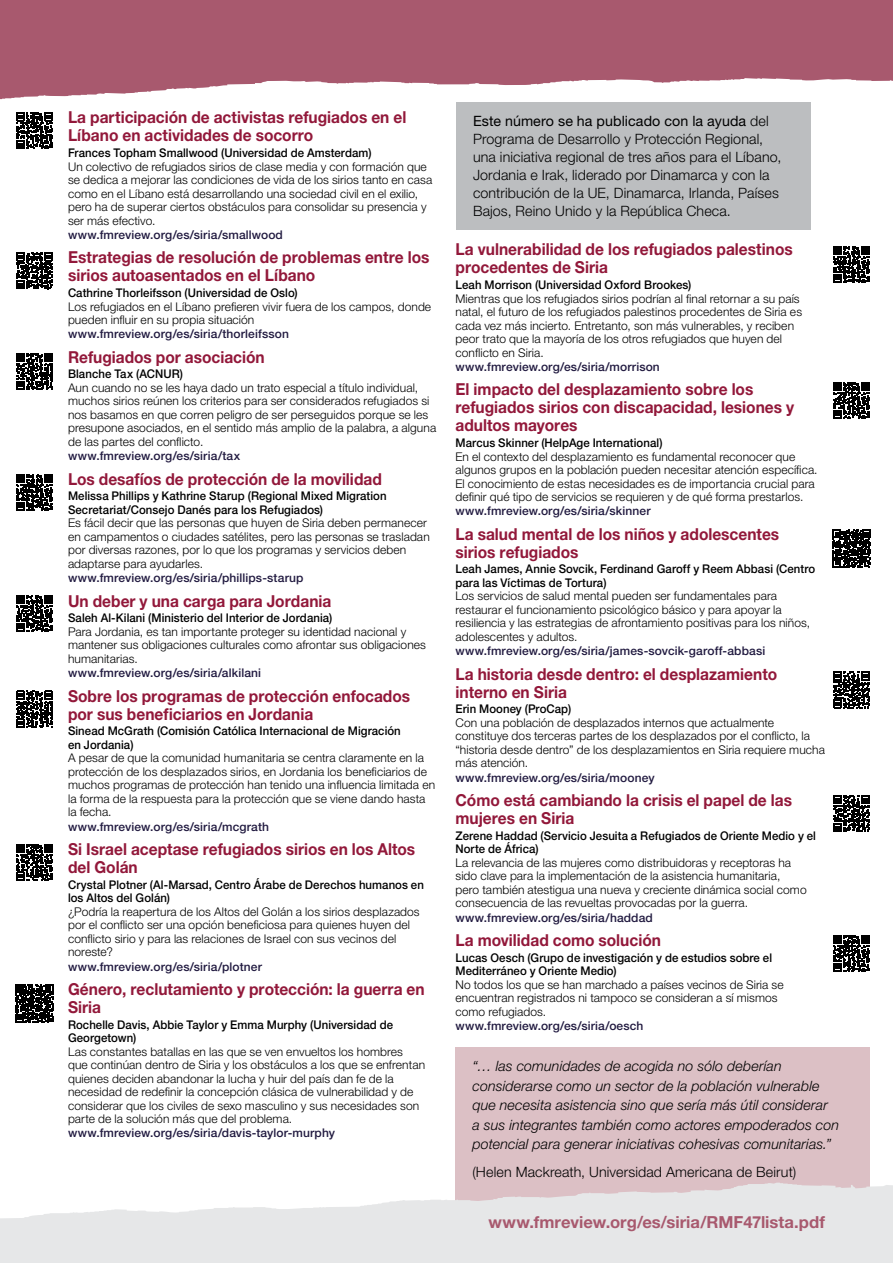
<style>
.page{position:relative;width:893px;height:1263px;background:#fff}
.page>*{position:absolute;margin:0;border:0;box-sizing:border-box;transform-origin:0 0}
.t1{font:700 16.65px "Helvetica Neue LT";color:#a8596e}
.t2{font:700 16.5px/18px "Helvetica Neue LT";color:#92183a;scale:.94 1}
.t3{font:300 14.25px/18px "Helvetica Neue LT";letter-spacing:.01em;color:#000}
.t4{font:italic 300 14.25px/19.5px "Helvetica Neue LT";letter-spacing:.01em;color:#000}
.t5{font:300 12px/13.5px "Helvetica Neue LT";letter-spacing:.005em;color:#000}
.t6{font:500 12px/13.5px "Helvetica Neue LT";letter-spacing:.005em;color:#000;scale:.95 1}
.t7{font:500 12px "Helvetica Neue LT";letter-spacing:.01em;color:#211a40}
.s1{font-weight:400}
</style>
<div class="page">
<div style="left:455px;top:1047px;width:415px;height:177px;background:#dcc0c5"></div>
<svg style="left:0;top:0;width:893px;height:100px;fill:#a8596e"></svg>
<svg style="left:0;top:1182px;width:893px;height:81px;fill:#e6e7e8"></svg>
<svg style="left:16px;top:984px;width:37px;height:38px"></svg>
<svg style="left:16px;top:844px;width:37px;height:36px"></svg>
<svg style="left:16px;top:112px;width:37px;height:37px"></svg>
<svg style="left:16px;top:252px;width:37px;height:37px"></svg>
<svg style="left:16px;top:353px;width:37px;height:37px"></svg>
<svg style="left:16px;top:474px;width:37px;height:37px"></svg>
<svg style="left:16px;top:595px;width:37px;height:37px"></svg>
<svg style="left:16px;top:691px;width:37px;height:36px"></svg>
<svg style="left:833px;top:246px;width:37px;height:37px"></svg>
<svg style="left:833px;top:382px;width:37px;height:37px"></svg>
<svg style="left:832px;top:529px;width:39px;height:39px"></svg>
<svg style="left:833px;top:530px;width:37px;height:37px"></svg>
<svg style="left:833px;top:672px;width:37px;height:36px"></svg>
<svg style="left:833px;top:795px;width:37px;height:37px"></svg>
<svg style="left:833px;top:935px;width:37px;height:37px"></svg>
<div style="left:456px;top:102px;width:355px;height:128px;background:#bcbec0"></div>
<h2 class="t2" style="left:68px;top:108px;width:361px">La participación de activistas refugiados en el<br>Líbano en actividades de socorro</h2>
<p class="t6" style="left:68px;top:146px;width:321px">Frances Topham Smallwood (Universidad de Amsterdam)</p>
<p class="t5" style="left:68px;top:159px;width:366px">Un colectivo de refugiados sirios de clase media y con formación que se dedica a mejorar las condiciones de vida de los sirios tanto en casa como en el Líbano está desarrollando una sociedad civil en el exilio, pero ha de superar ciertos obstáculos para consolidar su presencia y ser más efectivo.</p>
<p class="t7" style="left:68px;top:228px;width:216px">www.fmreview.org/es/siria/smallwood</p>
<h2 class="t2" style="left:68px;top:248px;width:386px">Estrategias de resolución de problemas entre los sirios autoasentados en el Líbano</h2>
<p class="t6" style="left:68px;top:286px;width:243px">Cathrine Thorleifsson (Universidad de Oslo)</p>
<p class="t5" style="left:68px;top:299px;width:365px">Los refugiados en el Líbano prefieren vivir fuera de los campos, donde pueden influir en su propia situación</p>
<p class="t7" style="left:68px;top:327px;width:222px">www.fmreview.org/es/siria/thorleifsson</p>
<h2 class="t2" style="left:68px;top:348px;width:211px">Refugiados por asociación</h2>
<p class="t6" style="left:68px;top:367px;width:122px">Blanche Tax (ACNUR)</p>
<p class="t5" style="left:68px;top:381px;width:370px">Aun cuando no se les haya dado un trato especial a título individual, muchos sirios reúnen los criterios para ser considerados refugiados si nos basamos en que corren peligro de ser perseguidos porque se les presupone asociados, en el sentido más amplio de la palabra, a alguna de las partes del conflicto.</p>
<p class="t7" style="left:68px;top:449px;width:174px">www.fmreview.org/es/siria/tax</p>
<h2 class="t2" style="left:68px;top:469px;width:335px">Los desafíos de protección de la movilidad</h2>
<p class="t6" style="left:68px;top:489px;width:337px">Melissa Phillips y Kathrine Starup (Regional Mixed Migration<br>Secretariat/Consejo Danés para los Refugiados)</p>
<p class="t5" style="left:68px;top:516px;width:363px">Es fácil decir que las personas que huyen de Siria deben permanecer en campamentos o ciudades satélites, pero las personas se trasladan por diversas razones, por lo que los programas y servicios deben adaptarse para ayudarles.</p>
<p class="t7" style="left:68px;top:571px;width:237px">www.fmreview.org/es/siria/phillips-starup</p>
<h2 class="t2" style="left:68px;top:591px;width:282px">Un deber y una carga para Jordania</h2>
<p class="t6" style="left:68px;top:611px;width:280px">Saleh Al-Kilani (Ministerio del Interior de Jordania)</p>
<p class="t5" style="left:68px;top:624px;width:359px">Para Jordania, es tan importante proteger su identidad nacional y mantener sus obligaciones culturales como afrontar sus obligaciones humanitarias.</p>
<p class="t7" style="left:68px;top:666px;width:195px">www.fmreview.org/es/siria/alkilani</p>
<h2 class="t2" style="left:68px;top:686px;width:365px">Sobre los programas de protección enfocados por sus beneficiarios en Jordania</h2>
<p class="t6" style="left:68px;top:724px;width:352px">Sinead McGrath (Comisión Católica Internacional de Migración en Jordania)</p>
<p class="t5" style="left:68px;top:751px;width:369px">A pesar de que la comunidad humanitaria se centra claramente en la protección de los desplazados sirios, en Jordania los beneficiarios de muchos programas de protección han tenido una influencia limitada en la forma de la respuesta para la protección que se viene dando hasta la fecha.</p>
<p class="t7" style="left:68px;top:819px;width:203px">www.fmreview.org/es/siria/mcgrath</p>
<h2 class="t2" style="left:68px;top:840px;width:371px">Si Israel aceptase refugiados sirios en los Altos del Golán</h2>
<p class="t6" style="left:68px;top:877px;width:376px">Crystal Plotner (Al-Marsad, Centro Árabe de Derechos humanos en los Altos del Golán)</p>
<p class="t5" style="left:68px;top:904px;width:353px">¿Podría la reapertura de los Altos del Golán a los sirios desplazados por el conflicto ser una opción beneficiosa para quienes huyen del conflicto sirio y para las relaciones de Israel con sus vecinos del noreste?</p>
<p class="t7" style="left:68px;top:959px;width:195px">www.fmreview.org/es/siria/plotner</p>
<h2 class="t2" style="left:68px;top:980px;width:381px">Género, reclutamiento y protección: la guerra en<br>Siria</h2>
<p class="t6" style="left:68px;top:1017px;width:344px">Rochelle Davis, Abbie Taylor y Emma Murphy (Universidad de<br>Georgetown)</p>
<p class="t5" style="left:68px;top:1044px;width:359px">Las constantes batallas en las que se ven envueltos los hombres que continúan dentro de Siria y los obstáculos a los que se enfrentan quienes deciden abandonar la lucha y huir del país dan fe de la necesidad de redefinir la concepción clásica de vulnerabilidad y de considerar que los civiles de sexo masculino y sus necesidades son parte de la solución más que del problema.</p>
<p class="t7" style="left:68px;top:1126px;width:269px">www.fmreview.org/es/siria/davis-taylor-murphy</p>
<p class="t3" style="left:473px;top:112px;width:310px"><span class="s1">Este número se ha publicado con la ayuda</span> del Programa de Desarrollo y Protección Regional, una iniciativa regional de tres años para el Líbano, Jordania e Irak, liderado por Dinamarca y con la contribución de la UE, Dinamarca, Irlanda, Países Bajos, Reino Unido y la República Checa.</p>
<h2 class="t2" style="left:455px;top:240px;width:360px">La vulnerabilidad de los refugiados palestinos procedentes de Siria</h2>
<p class="t6" style="left:455px;top:278px;width:250px">Leah Morrison (Universidad Oxford Brookes)</p>
<p class="t5" style="left:455px;top:291px;width:348px">Mientras que los refugiados sirios podrían al final retornar a su país natal, el futuro de los refugiados palestinos procedentes de Siria es cada vez más incierto. Entretanto, son más vulnerables, y reciben peor trato que la mayoría de los otros refugiados que huyen del conflicto en Siria.</p>
<p class="t7" style="left:455px;top:360px;width:206px">www.fmreview.org/es/siria/morrison</p>
<h2 class="t2" style="left:455px;top:380px;width:362px">El impacto del desplazamiento sobre los refugiados sirios con discapacidad, lesiones y adultos mayores</h2>
<p class="t6" style="left:455px;top:436px;width:219px">Marcus Skinner (HelpAge International)</p>
<p class="t5" style="left:455px;top:449px;width:364px">En el contexto del desplazamiento es fundamental reconocer que algunos grupos en la población pueden necesitar atención específica.<br>El conocimiento de estas necesidades es de importancia crucial para definir qué tipo de servicios se requieren y de qué forma prestarlos.</p>
<p class="t7" style="left:455px;top:504px;width:197px">www.fmreview.org/es/siria/skinner</p>
<h2 class="t2" style="left:455px;top:525px;width:346px">La salud mental de los niños y adolescentes sirios refugiados</h2>
<p class="t6" style="left:455px;top:562px;width:380px">Leah James, Annie Sovcik, Ferdinand Garoff y Reem Abbasi (Centro para las Víctimas de Tortura)</p>
<p class="t5" style="left:455px;top:589px;width:356px">Los servicios de salud mental pueden ser fundamentales para restaurar el funcionamiento psicológico básico y para apoyar la resiliencia y las estrategias de afrontamiento positivas para los niños, adolescentes y adultos.</p>
<p class="t7" style="left:455px;top:644px;width:311px">www.fmreview.org/es/siria/james-sovcik-garoff-abbasi</p>
<h2 class="t2" style="left:455px;top:664px;width:344px">La historia desde dentro: el desplazamiento interno en Siria</h2>
<p class="t6" style="left:455px;top:702px;width:123px">Erin Mooney (ProCap)</p>
<p class="t5" style="left:455px;top:716px;width:371px">Con una población de desplazados internos que actualmente constituye dos terceras partes de los desplazados por el conflicto, la “historia desde dentro” de los desplazamientos en Siria requiere mucha más atención.</p>
<p class="t7" style="left:455px;top:770px;width:201px">www.fmreview.org/es/siria/mooney</p>
<h2 class="t2" style="left:455px;top:791px;width:360px">Cómo está cambiando la crisis el papel de las mujeres en Siria</h2>
<p class="t6" style="left:455px;top:829px;width:381px">Zerene Haddad (Servicio Jesuita a Refugiados de Oriente Medio y el<br>Norte de África)</p>
<p class="t5" style="left:455px;top:855px;width:353px">La relevancia de las mujeres como distribuidoras y receptoras ha sido clave para la implementación de la asistencia humanitaria, pero también atestigua una nueva y creciente dinámica social como consecuencia de las revueltas provocadas por la guerra.</p>
<p class="t7" style="left:455px;top:910px;width:199px">www.fmreview.org/es/siria/haddad</p>
<h2 class="t2" style="left:455px;top:931px;width:220px">La movilidad como solución</h2>
<p class="t6" style="left:455px;top:950px;width:335px">Lucas Oesch (Grupo de investigación y de estudios sobre el<br>Mediterráneo y Oriente Medio)</p>
<p class="t5" style="left:455px;top:977px;width:330px">No todos los que se han marchado a países vecinos de Siria se encuentran registrados ni tampoco se consideran a sí mismos como refugiados.</p>
<p class="t7" style="left:455px;top:1019px;width:190px">www.fmreview.org/es/siria/oesch</p>
<p class="t4" style="left:472px;top:1056px;width:368px">“… las comunidades de acogida no sólo deberían considerarse como un sector de la población vulnerable que necesita asistencia sino que sería más útil considerar<br>a sus integrantes también como actores empoderados con potencial para generar iniciativas cohesivas comunitarias.”</p>
<p class="t3" style="left:472px;top:1163px;width:325px">(Helen Mackreath, Universidad Americana de Beirut)</p>
<h1 class="t1" style="left:489px;top:1212px;width:338px">www.fmreview.org/es/siria/RMF47lista.pdf</h1>
</div>
